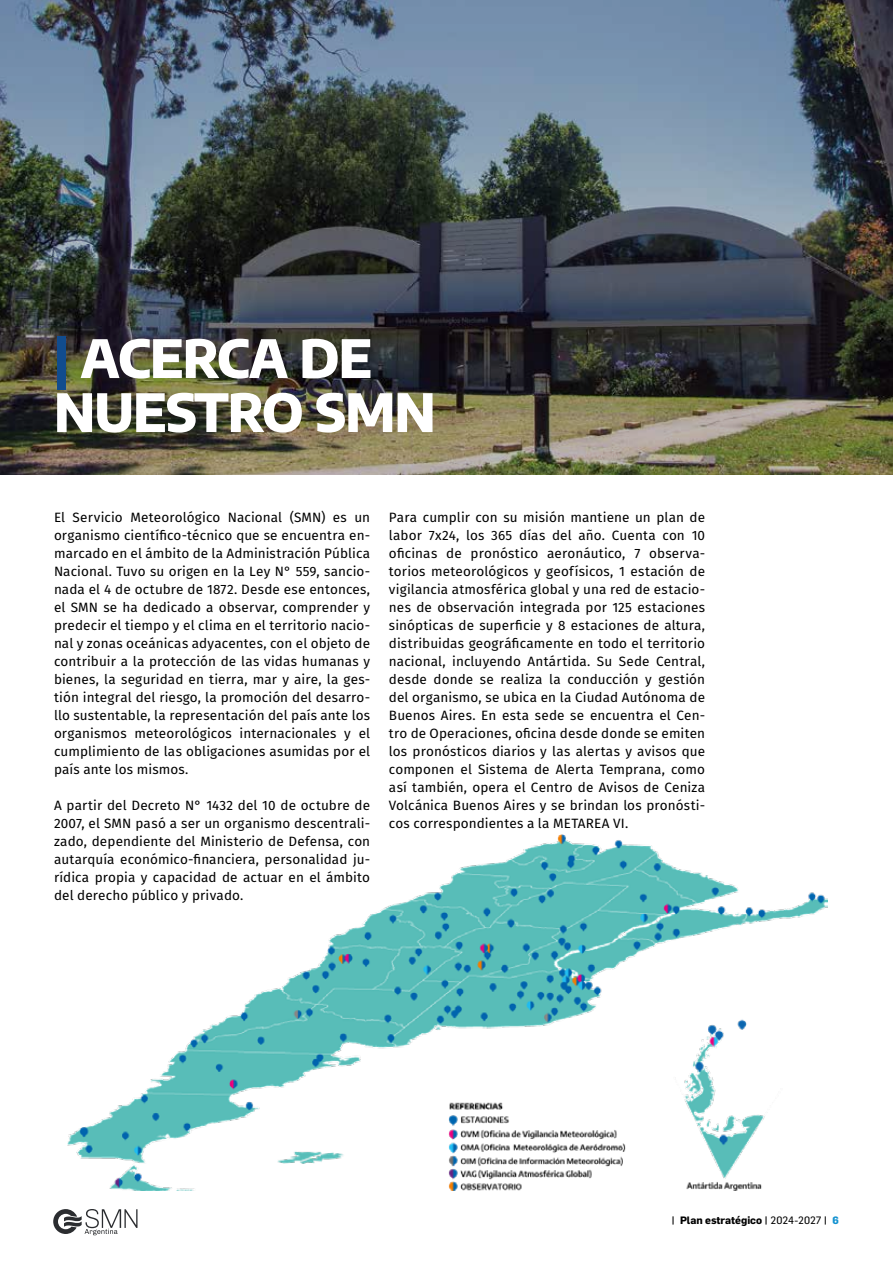
<style>
.page{position:relative;width:893px;height:1263px;background:#fff}
.page>*{position:absolute;margin:0;border:0;box-sizing:border-box;transform-origin:0 0}
.t1{font:800 52.5px/54px "Encode Sans";letter-spacing:-.02em;color:#fff}
.t2{font:13.5px/18px "Fira Sans";letter-spacing:.005em;color:#000;text-align:justify}
.t3{font:700 10.5px "Flama";color:#000}
.s1{color:#114c8e}
.s2{font-weight:500}
.s3{font-weight:400}
.s4{color:#1191d0}
</style>
<div class="page">
<svg style="left:53px;top:1209px;width:84px;height:26px"></svg>
<img style="left:0;top:0;width:893px;height:474px">
<img style="left:67px;top:835px;width:761px;height:355px">
<h1 class="t1" style="left:54px;top:327px;width:383px"><span class="s1">|</span> ACERCA DE<br>NUESTRO SMN</h1>
<p class="t2" style="left:54px;top:508px;width:318px">El Servicio Meteorológico Nacional (SMN) es un organismo científico-técnico que se encuentra en&shy;marcado en el ámbito de la Administración Pública Nacional. Tuvo su origen en la Ley N° 559, sancio&shy;nada el 4 de octubre de 1872. Desde ese entonces, el SMN se ha dedicado a observar, comprender y predecir el tiempo y el clima en el territorio nacio&shy;nal y zonas oceánicas adyacentes, con el objeto de contribuir a la protección de las vidas humanas y bienes, la seguridad en tierra, mar y aire, la ges&shy;tión integral del riesgo, la promoción del desarro&shy;llo sustentable, la representación del país ante los organismos meteorológicos internacionales y el cumplimiento de las obligaciones asumidas por el país ante los mismos.</p>
<p class="t2" style="left:54px;top:796px;width:318px">A partir del Decreto N° 1432 del 10 de octubre de 2007, el SMN pasó a ser un organismo descentrali&shy;zado, dependiente del Ministerio de Defensa, con autarquía económico-financiera, personalidad ju&shy;rídica propia y capacidad de actuar en el ámbito del derecho público y privado.</p>
<p class="t2" style="left:389px;top:508px;width:318px">Para cumplir con su misión mantiene un plan de labor 7x24, los 365 días del año. Cuenta con 10 oficinas de pronóstico aeronáutico, 7 observa&shy;torios meteorológicos y geofísicos, 1 estación de vigilancia atmosférica global y una red de estacio&shy;nes de observación integrada por 125 estaciones sinópticas de superficie y 8 estaciones de altura, distribuidas geográficamente en todo el territorio nacional, incluyendo Antártida. Su Sede Central, desde donde se realiza la conducción y gestión del organismo, se ubica en la Ciudad Autónoma de Buenos Aires. En esta sede se encuentra el Cen&shy;tro de Operaciones, oficina desde donde se emiten los pronósticos diarios y las alertas y avisos que componen el Sistema de Alerta Temprana, como así también, opera el Centro de Avisos de Ceniza Volcánica Buenos Aires y se brindan los pronósti&shy;cos correspondientes a la METAREA VI.</p>
<p class="t3" style="left:671px;top:1213px;width:169px"><span class="s2">|</span> Plan estratégico <span class="s2">|</span> <span class="s3">2024-2027</span> <span class="s2">|</span> <span class="s4">6</span></p>
</div>
